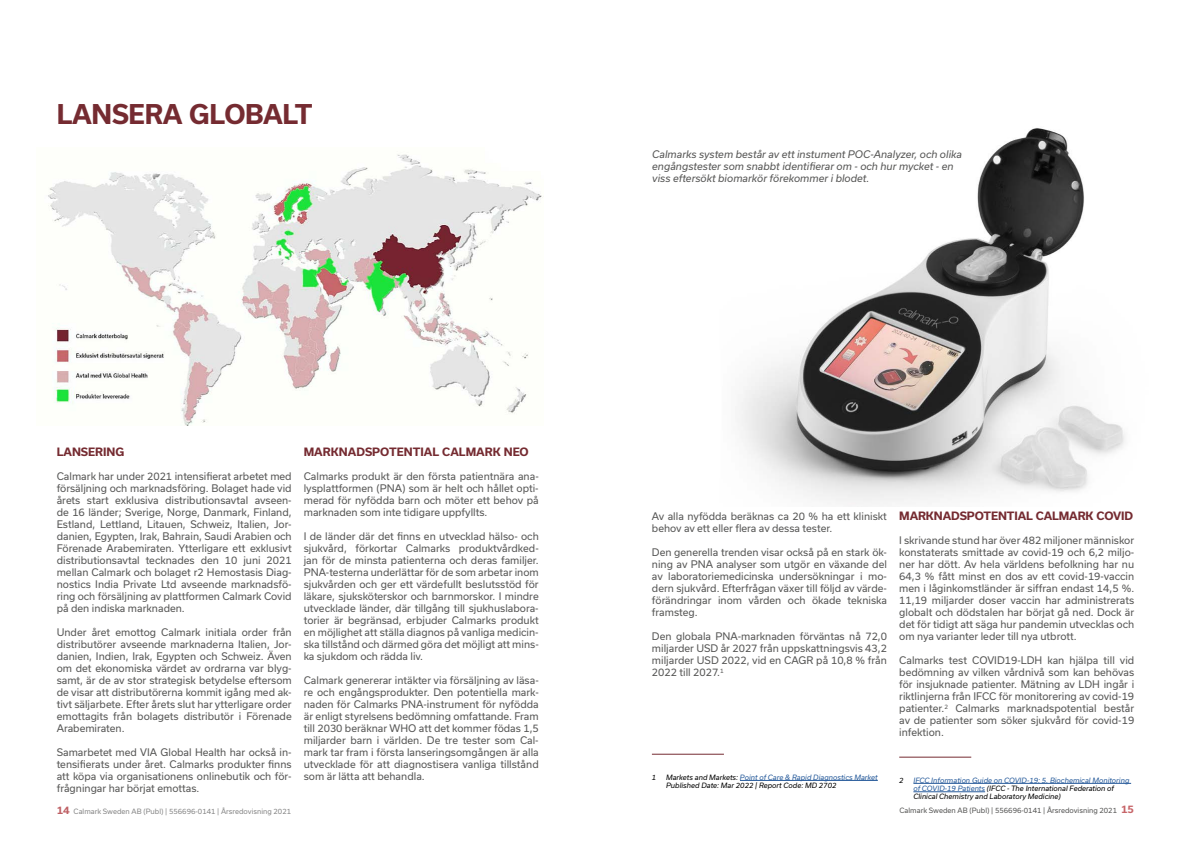
<style>
.page{position:relative;width:1191px;height:842px;background:#fff}
.page>*{position:absolute;margin:0;border:0;box-sizing:border-box;transform-origin:0 0}
.t1{font:700 26px "Usual";letter-spacing:-.01em;color:#752b31}
.t2{font:700 11px "Usual";color:#752b31}
.t3{font:10px/12px "Usual";color:#575756;text-align:justify}
.t4{font:italic 10px/12px "Usual";color:#575756}
.t5{font:italic 7px/8.4px "Usual";color:#000}
.t6{font:7px "Usual";color:#878787}
.t7{font:7px "Usual";color:#575756}
.s1{font-weight:700;font-size:10px;color:#bf6165}
.s2{color:#275b9b}
.s3{font-weight:700;font-size:10px;color:#c76569}
</style>
<div class="page">
<img style="left:48px;top:154px;width:495px;height:272px">
<hr style="left:652px;top:754px;width:72px;height:1px;background:#752b31">
<hr style="left:740px;top:780px;width:138px;height:1px;background:#275b9b">
<hr style="left:899px;top:757px;width:72px;height:1px;background:#752b31">
<hr style="left:913px;top:783px;width:218px;height:1px;background:#275b9b">
<hr style="left:913px;top:791px;width:72px;height:1px;background:#275b9b">
<img style="left:737px;top:128px;width:388px;height:378px">
<h1 class="t1" style="left:57px;top:100px;width:257px">LANSERA GLOBALT</h1>
<p class="t2" style="left:57px;top:446px;width:69px">LANSERING</p>
<p class="t3" style="left:57px;top:470px;width:236px">Calmark har under 2021 intensifierat arbetet med försäljning och marknadsföring. Bolaget hade vid årets start exklusiva distributionsavtal avseen&shy;de 16 länder; Sverige, Norge, Danmark, Finland, Estland, Lettland, Litauen, Schweiz, Italien, Jor&shy;danien, Egypten, Irak, Bahrain, Saudi Arabien och Förenade Arabemiraten. Ytterligare ett exklusivt distributionsavtal tecknades den 10 juni 2021 mellan Calmark och bolaget r2 Hemostasis Diag&shy;nostics India Private Ltd avseende marknadsfö&shy;ring och försäljning av plattformen Calmark Covid på den indiska marknaden.</p>
<p class="t3" style="left:57px;top:626px;width:236px">Under året emottog Calmark initiala order från distributörer avseende marknaderna Italien, Jor&shy;danien, Indien, Irak, Egypten och Schweiz. Även om det ekonomiska värdet av ordrarna var blyg&shy;samt, är de av stor strategisk betydelse eftersom de visar att distributörerna kommit igång med ak&shy;tivt säljarbete. Efter årets slut har ytterligare order emottagits från bolagets distributör i Förenade Arabemiraten.</p>
<p class="t3" style="left:57px;top:746px;width:236px">Samarbetet med VIA Global Health har också in&shy;tensifierats under året. Calmarks produkter finns att köpa via organisationens onlinebutik och för&shy;frågningar har börjat emottas.</p>
<p class="t6" style="left:57px;top:807px;width:236px"><span class="s1">14</span> Calmark Sweden AB (Publ) | 556696-0141 | Årsredovisning 2021</p>
<p class="t2" style="left:304px;top:446px;width:226px">MARKNADSPOTENTIAL CALMARK NEO</p>
<p class="t3" style="left:304px;top:470px;width:236px">Calmarks produkt är den första patientnära ana&shy;lysplattformen (PNA) som är helt och hållet opti&shy;merad för nyfödda barn och möter ett behov på marknaden som inte tidigare uppfyllts.</p>
<p class="t3" style="left:304px;top:530px;width:236px">I de länder där det finns en utvecklad hälso- och sjukvård, förkortar Calmarks produktvårdked&shy;jan för de minsta patienterna och deras familjer.<br>PNA-testerna underlättar för de som arbetar inom sjukvården och ger ett värdefullt beslutsstöd för läkare, sjuksköterskor och barnmorskor. I mindre utvecklade länder, där tillgång till sjukhuslabora&shy;torier är begränsad, erbjuder Calmarks produkt en möjlighet att ställa diagnos på vanliga medicin&shy;ska tillstånd och därmed göra det möjligt att mins&shy;ka sjukdom och rädda liv.</p>
<p class="t3" style="left:304px;top:674px;width:236px">Calmark genererar intäkter via försäljning av läsa&shy;re och engångsprodukter. Den potentiella mark&shy;naden för Calmarks PNA-instrument för nyfödda är enligt styrelsens bedömning omfattande. Fram till 2030 beräknar WHO att det kommer födas 1,5 miljarder barn i världen. De tre tester som Cal&shy;mark tar fram i första lanseringsomgången är alla utvecklade för att diagnostisera vanliga tillstånd som är lätta att behandla.</p>
<p class="t4" style="left:652px;top:148px;width:311px">Calmarks system består av ett instument POC-Analyzer, och olika engångstester som snabbt identifierar om - och hur mycket - en viss eftersökt biomarkör förekommer i blodet.</p>
<p class="t3" style="left:652px;top:510px;width:236px">Av alla nyfödda beräknas ca 20 % ha ett kliniskt behov av ett eller flera av dessa tester.</p>
<p class="t3" style="left:652px;top:546px;width:236px">Den generella trenden visar också på en stark ök&shy;ning av PNA analyser som utgör en växande del av laboratoriemedicinska undersökningar i mo&shy;dern sjukvård. Efterfrågan växer till följd av värde&shy;förändringar inom vården och ökade tekniska framsteg.</p>
<p class="t3" style="left:652px;top:630px;width:236px">Den globala PNA-marknaden förväntas nå 72,0 miljarder USD år 2027 från uppskattningsvis 43,2 miljarder USD 2022, vid en CAGR på 10,8 % från 2022 till 2027.<sup>1</sup></p>
<p class="t2" style="left:899px;top:509px;width:235px">MARKNADSPOTENTIAL CALMARK COVID</p>
<p class="t3" style="left:899px;top:534px;width:236px">I skrivande stund har över 482 miljoner människor konstaterats smittade av covid-19 och 6,2 miljo&shy;ner har dött. Av hela världens befolkning har nu 64,3 % fått minst en dos av ett covid-19-vaccin men i låginkomstländer är siffran endast 14,5 %.<br>11,19 miljarder doser vaccin har administrerats globalt och dödstalen har börjat gå ned. Dock är det för tidigt att säga hur pandemin utvecklas och om nya varianter leder till nya utbrott.</p>
<p class="t3" style="left:899px;top:654px;width:236px">Calmarks test COVID19-LDH kan hjälpa till vid bedömning av vilken vårdnivå som kan behövas för insjuknade patienter. Mätning av LDH ingår i riktlinjerna från IFCC för monitorering av covid-19 patienter.<sup>2</sup> Calmarks marknadspotential består av de patienter som söker sjukvård för covid-19 infektion.</p>
<p class="t5" style="left:652px;top:773px;width:6px">1</p>
<p class="t5" style="left:666px;top:773px;width:213px">Markets and Markets: <span class="s2">Point of Care &amp; Rapid Diagnostics Market<br></span>Published Date: Mar 2022 | Report Code: MD 2702</p>
<p class="t5" style="left:899px;top:776px;width:6px">2</p>
<p class="t5" style="left:913px;top:776px;width:217px"><span class="s2">IFCC Information Guide on COVID-19: 5. Biochemical Monitoring of COVID-19 Patients</span> (IFCC - The International Federation of<br>Clinical Chemistry and Laboratory Medicine)</p>
<p class="t7" style="left:899px;top:807px;width:236px">Calmark Sweden AB (Publ) | 556696-0141 | Årsredovisning 2021 <span class="s3">15</span></p>
</div>
